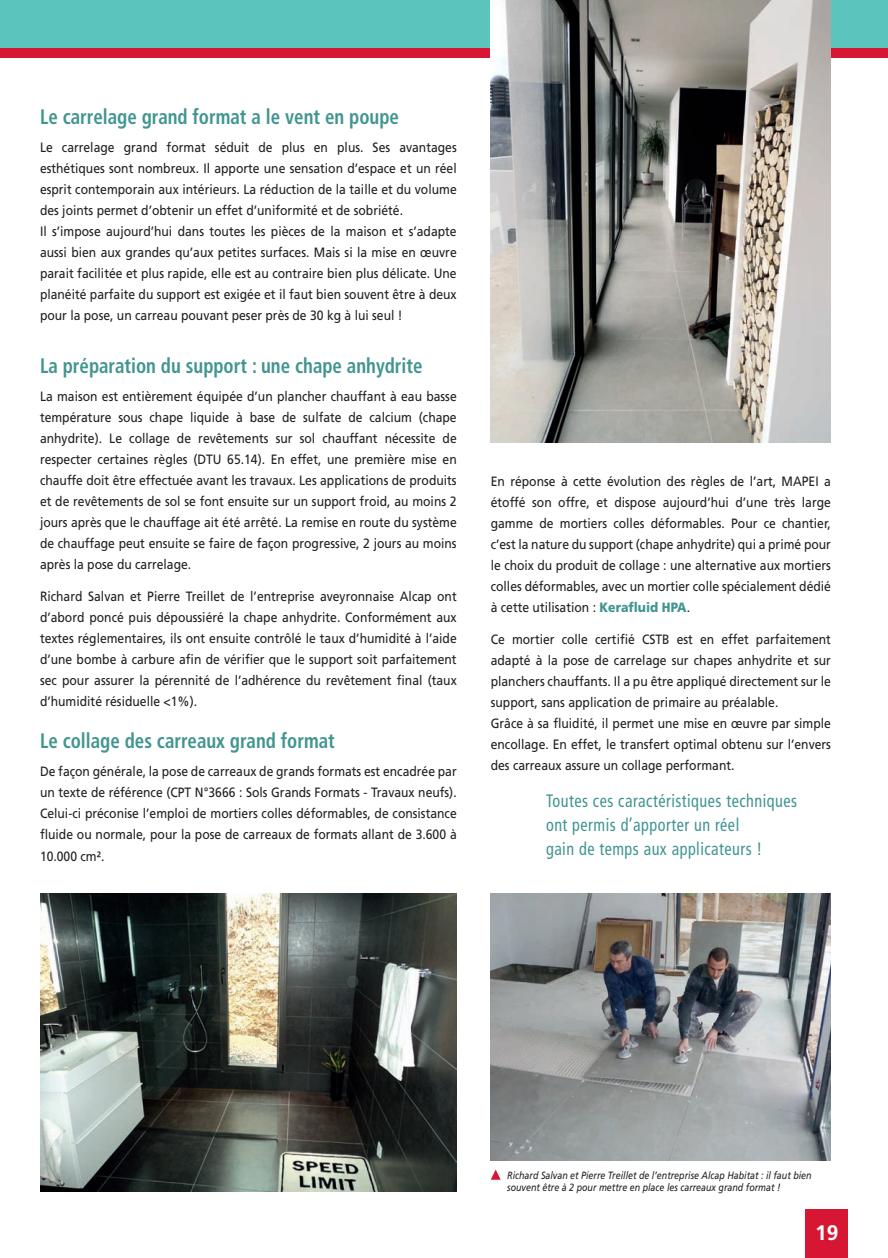
<style>
.page{position:relative;width:888px;height:1258px;background:#fff}
.page>*{position:absolute;margin:0;border:0;box-sizing:border-box;transform-origin:0 0}
.t1{font:700 condensed 21px "Frutiger";color:#419590;scale:.9 1}
.t2{font:700 21px "Frutiger";color:#fff}
.t3{font:condensed 18px/24px "Frutiger";letter-spacing:.03em;color:#419590;scale:.9 1}
.t4{font:13.5px/21px "Frutiger";color:#231f20;text-align:justify;scale:.9 1}
.t5{font:italic 10.5px/12px "Frutiger";color:#231f20;scale:.85 1}
.s1{font-weight:900;color:#419590}
</style>
<div class="page">
<img style="left:40px;top:894px;width:417px;height:297px">
<svg style="left:491px;top:1169px;width:10px;height:11px"></svg>
<img style="left:491px;top:894px;width:340px;height:266px">
<div style="left:0;top:0;width:888px;height:49px;background:#5ac4bd"></div>
<div style="left:0;top:49px;width:888px;height:9px;background:#d71634"></div>
<div style="left:805px;top:1209px;width:43px;height:49px;background:#d71634"></div>
<img style="left:491px;top:0;width:340px;height:442px">
<p class="t1" style="left:40px;top:104px;width:400px">Le carrelage grand format a le vent en poupe</p>
<p class="t4" style="left:40px;top:137px;width:465px;text-align:left">Le carrelage grand format séduit de plus en plus. Ses avantages esthétiques sont nombreux. I l apporte une sensation d’espace et un réel esprit contemporain aux intérieurs. La réduction de la taille et du volume des joints permet d’obtenir un effet d’uniformité et de sobriété.<br>I l s’impose aujourd’hui dans toutes les pièces de la maison et s’adapte aussi bien aux grandes qu’aux petites surfaces. Mais si la mise en œuvre parait facilitée et plus rapide, elle est au contraire bien plus délicate. Une planéité parfaite du support est exigée et il faut bien souvent être à deux pour la pose, un carreau pouvant peser près de 30 kg à lui seul !</p>
<p class="t1" style="left:40px;top:353px;width:427px">La préparation du support : une chape anhydrite</p>
<p class="t4" style="left:40px;top:386px;width:465px">La maison est entièrement équipée d’un plancher chauffant à eau basse température sous chape liquide à base de sulfate de calcium (chape anhydrite). Le collage de revêtements sur sol chauffant nécessite de respecter certaines règles (DTU 65.14). E n effet, une première mise en chauffe doit être effectuée avant les travaux. Les applications de produits et de revêtements de sol se font ensuite sur un support froid, au moins 2 jours après que le chauffage ait été arrêté. La remise en route du système de chauffage peut ensuite se faire de façon progressive, 2 jours au moins après la pose du carrelage.</p>
<p class="t4" style="left:40px;top:586px;width:465px">Richard Salvan et Pierre Treillet de l’entreprise aveyronnaise Alcap ont d’abord poncé puis dépoussiéré la chape anhydrite. Conformément aux textes réglementaires, ils ont ensuite contrôlé le taux d’humidité à l’aide d’une bombe à carbure afin de vérifier que le support soit parfaitement sec pour assurer la pérennité de l’adhérence du revêtement final (taux d’humidité résiduelle &lt;1%).</p>
<p class="t1" style="left:40px;top:728px;width:329px">Le collage des carreaux grand format</p>
<p class="t4" style="left:40px;top:761px;width:465px">De façon générale, la pose de carreaux de grands formats est encadrée par un texte de référence (CPT N°3666 : Sols Grands Formats - Travaux neufs).<br>Celui-ci préconise l’emploi de mortiers colles déformables, de consistance fluide ou normale, pour la pose de carreaux de formats allant de 3.600 à 10.000 cm².</p>
<p class="t4" style="left:491px;top:471px;width:379px">E n réponse à cette évolution des règles de l’art, Mapei a étoffé son offre, et dispose aujourd’hui d’une très large gamme de mortiers colles déformables. Pour ce chantier, c’est la nature du support (chape anhydrite) qui a primé pour le choix du produit de collage : une alternative aux mortiers colles déformables, avec un mortier colle spécialement dédié à cette utilisation : <span class="s1">Kerafluid HPA</span>.</p>
<p class="t4" style="left:491px;top:628px;width:379px;text-align:left">Ce mortier colle certifié CSTB est en effet parfaitement adapté à la pose de carrelage sur chapes anhydrite et sur planchers chauffants. I l a pu être appliqué directement sur le support, sans application de primaire au préalable.<br>Grâce à sa fluidité, il permet une mise en œuvre par simple encollage. E n effet, le transfert optimal obtenu sur l’envers des carreaux assure un collage performant.</p>
<p class="t3" style="left:546px;top:789px;width:280px">Toutes ces caractéristiques techniques ont permis d’apporter un réel<br>gain de temps aux applicateurs !</p>
<p class="t5" style="left:507px;top:1169px;width:360px">Richard Salvan et Pierre Treillet de l’entreprise Alcap Habitat : il faut bien souvent être à 2 pour mettre en place les carreaux grand format !</p>
<p class="t2" style="left:815px;top:1220px;width:25px">19</p>
</div>
